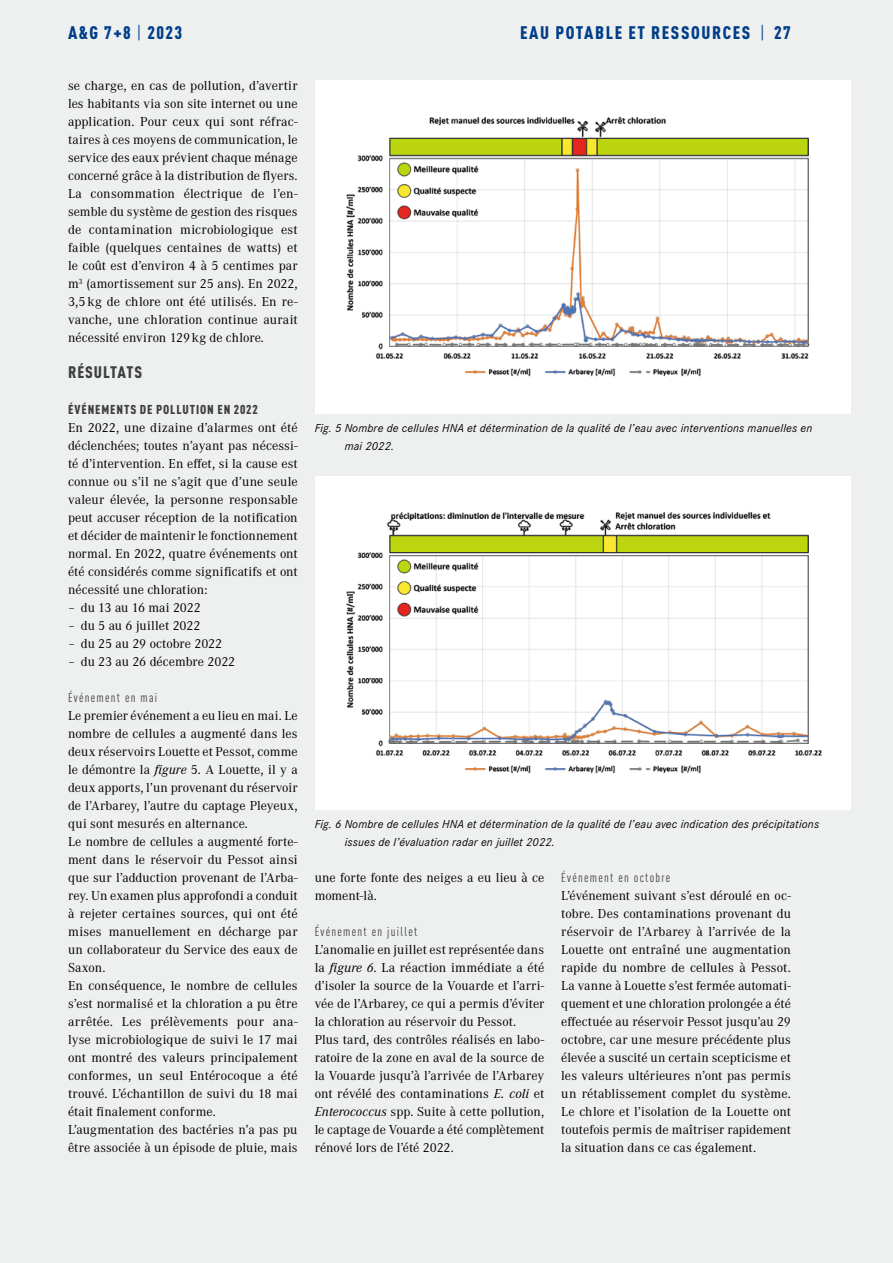
<style>
.page{position:relative;width:893px;height:1263px;background:#eeefef}
.page>*{position:absolute;margin:0;border:0;box-sizing:border-box;transform-origin:0 0}
.Rubriktitel_F_x01{font:900 condensed 18px "DINOT";letter-spacing:.09em;color:#003e89}
.Ausgabe_x01{font:900 condensed 18px "DINOT";color:#003e89}
.Untertitel_1_F_x06{font:900 condensed 16.5px "DINOT";letter-spacing:.055em;color:#3e403e}
.Fliesstext_F_x05{font:13.5px/18px "Corporate A";color:#000;text-align:justify}
.Untertitel_3_F_x08{font:condensed 12.75px "DINOT";letter-spacing:.1em;color:#3e403e}
.Untertitel_2_F_x07{font:900 condensed 12.75px "DINOT";letter-spacing:.07em;color:#3e403e}
.Fliesstext_F_x05-2{font:condensed 12.75px "DINOT";letter-spacing:.1em;color:#3e403e}
.Legende_x11{font:italic 12px/18px "Corporate S";letter-spacing:.015em;color:#000}
.s1{font-weight:400}
.s2{font-style:italic}
</style>
<div class="page">
<div style="left:315px;top:81px;width:535px;height:333px;background:#fff"></div>
<img style="left:346px;top:116px;width:464px;height:261px">
<div style="left:315px;top:477px;width:535px;height:333px;background:#fff"></div>
<img style="left:346px;top:512px;width:476px;height:262px">
<p class="Ausgabe_x01" style="left:68px;top:22px;width:116px">A&amp;G 7+8 <span class="s1">|</span> 2023</p>
<p class="Fliesstext_F_x05" style="left:68px;top:76px;width:231px">se charge, en cas de pollution, d’avertir les habitants via son site internet ou une application. Pour ceux qui sont réfrac&shy;taires à ces moyens de communication, le service des eaux prévient chaque ménage concerné grâce à la distribution de flyers.</p>
<p class="Fliesstext_F_x05" style="left:68px;top:184px;width:231px">La consommation électrique de l’en&shy;semble du système de gestion des risques de contamination microbiologique est faible (quelques centaines de watts) et le coût est d’environ 4 à 5 centimes par m<sup>3</sup> (amortissement sur 25 ans). En 2022, 3,5 kg de chlore ont été utilisés. En re&shy;vanche, une chloration continue aurait nécessité environ 129 kg de chlore.</p>
<p class="Untertitel_1_F_x06" style="left:68px;top:362px;width:76px">RÉSULTATS</p>
<p class="Untertitel_2_F_x07" style="left:68px;top:402px;width:191px">ÉVÉNEMENTS DE POLLUTION EN 2022</p>
<p class="Fliesstext_F_x05" style="left:68px;top:418px;width:231px">En 2022, une dizaine d’alarmes ont été déclenchées; toutes n’ayant pas nécessi&shy;té d’intervention. En effet, si la cause est connue ou s’il ne s’agit que d’une seule valeur élevée, la personne responsable peut accuser réception de la notification et décider de maintenir le fonctionnement normal. En 2022, quatre événements ont été considérés comme significatifs et ont nécessité une chloration:</p>
<p class="Fliesstext_F_x05" style="left:68px;top:598px;width:134px">– du 13 au 16 mai 2022</p>
<p class="Fliesstext_F_x05" style="left:68px;top:616px;width:134px">– du 5 au 6 juillet 2022</p>
<p class="Fliesstext_F_x05" style="left:68px;top:634px;width:156px">– du 25 au 29 octobre 2022</p>
<p class="Fliesstext_F_x05" style="left:68px;top:652px;width:169px">– du 23 au 26 décembre 2022</p>
<p class="Untertitel_3_F_x08" style="left:68px;top:690px;width:91px">Événement en mai</p>
<p class="Fliesstext_F_x05" style="left:68px;top:706px;width:231px">Le premier événement a eu lieu en mai. Le nombre de cellules a augmenté dans les deux réservoirs Louette et Pessot, comme le démontre la <span class="s2">figure</span> 5. A Louette, il y a deux apports, l’un provenant du réservoir de l’Arbarey, l’autre du captage Pleyeux, qui sont mesurés en alternance.</p>
<p class="Fliesstext_F_x05" style="left:68px;top:832px;width:231px">Le nombre de cellules a augmenté forte&shy;ment dans le réservoir du Pessot ainsi que sur l’adduction provenant de l’Arba&shy;rey. Un examen plus approfondi a conduit à rejeter certaines sources, qui ont été mises manuellement en décharge par un collaborateur du Service des eaux de Saxon.</p>
<p class="Fliesstext_F_x05" style="left:68px;top:976px;width:231px">En conséquence, le nombre de cellules s’est normalisé et la chloration a pu être arrêtée. Les prélèvements pour ana&shy;lyse microbiologique de suivi le 17 mai ont montré des valeurs principalement conformes, un seul Entérocoque a été trouvé. L’échantillon de suivi du 18 mai était finalement conforme.</p>
<p class="Fliesstext_F_x05" style="left:68px;top:1120px;width:231px">L’augmentation des bactéries n’a pas pu être associée à un épisode de pluie, mais</p>
<p class="Rubriktitel_F_x01" style="left:520px;top:22px;width:272px">EAU POTABLE ET RESSOURCES <span class="s1">|</span> 27</p>
<p class="Legende_x11" style="left:345px;top:418px;width:469px;text-indent:-30px">Fig. 5 Nombre de cellules HNA et détermination de la qualité de l’eau avec interventions manuelles en mai 2022.</p>
<p class="Legende_x11" style="left:345px;top:814px;width:476px;text-indent:-30px">Fig. 6 Nombre de cellules HNA et détermination de la qualité de l’eau avec indication des précipitations issues de l’évaluation radar en juillet 2022.</p>
<p class="Fliesstext_F_x05" style="left:315px;top:868px;width:231px">une forte fonte des neiges a eu lieu à ce moment-là.</p>
<p class="Fliesstext_F_x05-2" style="left:315px;top:924px;width:104px">Événement en juillet</p>
<p class="Fliesstext_F_x05" style="left:315px;top:940px;width:231px">L’anomalie en juillet est représentée dans la <span class="s2">figure 6</span>. La réaction immédiate a été d’isoler la source de la Vouarde et l’arri&shy;vée de l’Arbarey, ce qui a permis d’éviter la chloration au réservoir du Pessot.</p>
<p class="Fliesstext_F_x05" style="left:315px;top:1030px;width:231px">Plus tard, des contrôles réalisés en labo&shy;ratoire de la zone en aval de la source de la Vouarde jusqu’à l’arrivée de l’Arbarey ont révélé des contaminations <span class="s2">E. coli</span> et <span class="s2">Enterococcus</span> spp. Suite à cette pollution, le captage de Vouarde a été complètement rénové lors de l’été 2022.</p>
<p class="Untertitel_3_F_x08" style="left:561px;top:870px;width:110px">Événement en octobre</p>
<p class="Fliesstext_F_x05" style="left:561px;top:886px;width:231px">L’événement suivant s’est déroulé en oc&shy;tobre. Des contaminations provenant du réservoir de l’Arbarey à l’arrivée de la Louette ont entraîné une augmentation rapide du nombre de cellules à Pessot.<br>La vanne à Louette s’est fermée automati&shy;quement et une chloration prolongée a été effectuée au réservoir Pessot jusqu’au 29 octobre, car une mesure précédente plus élevée a suscité un certain scepticisme et les valeurs ultérieures n’ont pas permis un rétablissement complet du système.<br>Le chlore et l’isolation de la Louette ont toutefois permis de maîtriser rapidement la situation dans ce cas également.</p>
</div>
